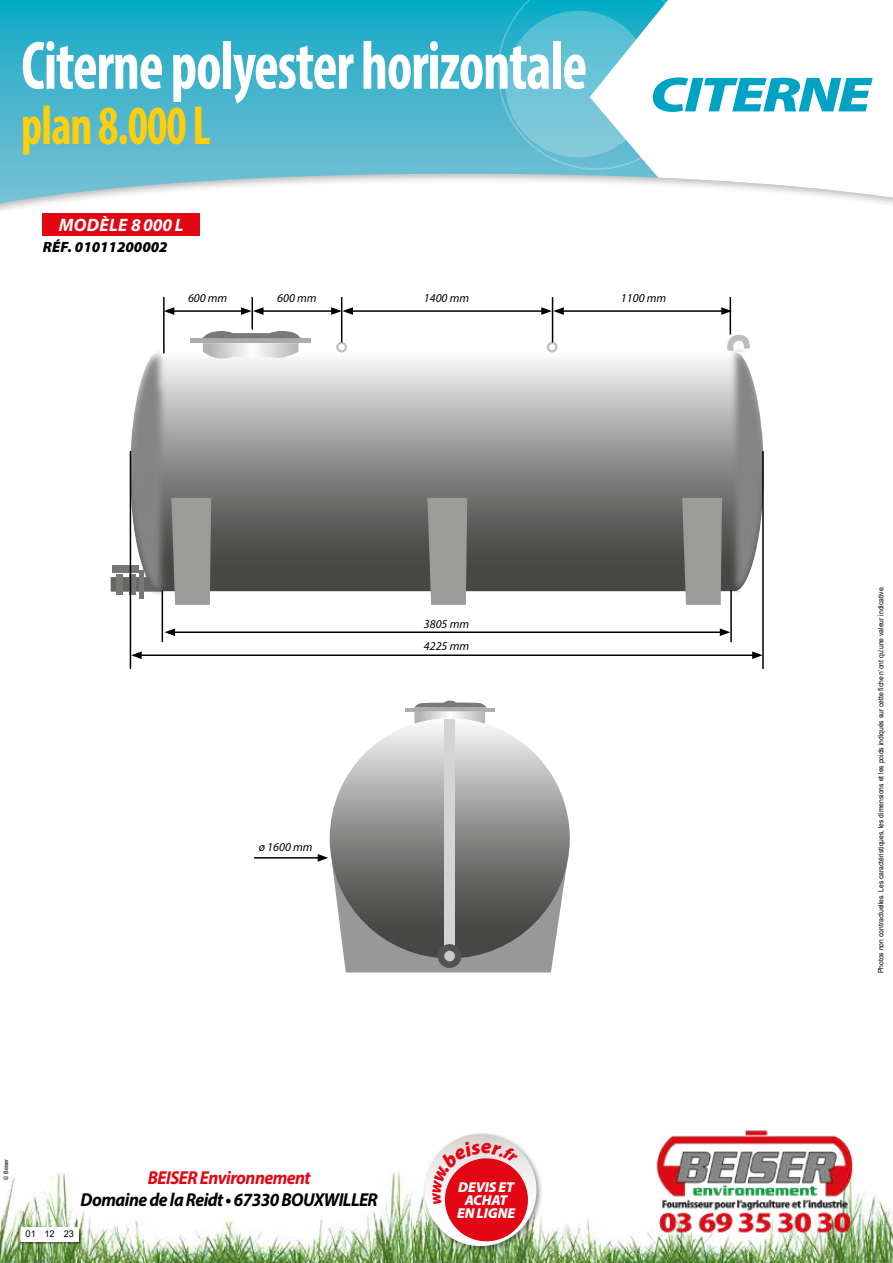
<style>
.page{position:relative;width:893px;height:1263px;background:#fff}
.page>*{position:absolute;margin:0;border:0;box-sizing:border-box;transform-origin:0 0}
.t1{font:700 condensed 69px "Myriad Pro";letter-spacing:-.02em;color:#fff;scale:.86 1}
.t2{font:700 condensed 55.5px "Myriad Pro";letter-spacing:-.02em;color:#ffcf0c;scale:.86 1}
.t3{font:italic 900 49.65px "Myriad Pro";letter-spacing:-.04em;color:#00a4c2;scale:1.25 1}
.t4{font:italic 700 18.75px "Myriad Pro";letter-spacing:-.03em;color:#000;scale:.94 1}
.t5{font:italic 700 18.75px "Myriad Pro";letter-spacing:-.03em;color:#e30613;scale:.94 1}
.t6{font:italic 700 18px "Myriad Pro";letter-spacing:.02em;color:#fff}
.t7{font:italic 900 15px "Myriad Pro";color:#000}
.t8{font:italic 900 14.4px/13.2px "Myriad Pro";letter-spacing:-.01em;color:#fff;text-align:center}
.t9{font:italic 12px/22.5px "Myriad Pro";color:#000}
.t10{font:9.3px "Arial";color:#000}
.t11{font:7.5px "Arial";color:#000;scale:.9 1}
.t12{font:6px "Arial";color:#000;scale:.9 1}
</style>
<div class="page">
<img style="left:0;top:1171px;width:893px;height:92px">
<div style="left:21px;top:1227px;width:61px;height:18px;background:#000;opacity:.5"></div>
<div style="left:21px;top:1227px;width:58px;height:15px;background:#fff"></div>
<div style="left:422px;top:1131px;width:121px;height:121px;background:#000;opacity:.4"></div>
<svg style="left:424px;top:1134px;width:112px;height:112px"></svg>
<div style="left:445px;top:1158px;width:83px;height:83px;background:#e30613;border-radius:50%"></div>
<img style="left:646px;top:1130px;width:216px;height:110px">
<svg style="left:0;top:0;width:590px;height:203px;background:#57bbd1"></svg>
<svg style="left:590px;top:180px;width:303px;height:23px"></svg>
<svg style="left:486px;top:0;width:217px;height:181px"></svg>
<div style="left:43px;top:213px;width:157px;height:23px;background:#e30613"></div>
<hr style="left:405px;top:708px;width:90px;height:3px;background:#acacac">
<svg style="left:414px;top:711px;width:71px;height:12px"></svg>
<svg style="left:414px;top:702px;width:73px;height:6px"></svg>
<svg style="left:330px;top:718px;width:240px;height:240px;background:#acacac"></svg>
<div style="left:444px;top:719px;width:11px;height:237px;background:#d4d4d4"></div>
<div style="left:444px;top:700px;width:12px;height:7px;background:#797979;border-radius:50%"></div>
<hr style="left:254px;top:857px;width:66px;height:2px;background:#000">
<svg style="left:318px;top:854px;width:249px;height:118px;background:#80807f"></svg>
<svg style="left:229px;top:351px;width:439px;height:240px;background:#8f8f8e"></svg>
<img style="left:668px;top:325px;width:64px;height:267px">
<img style="left:116px;top:338px;width:113px;height:277px">
<svg style="left:171px;top:498px;width:40px;height:107px;background:#989897"></svg>
<svg style="left:427px;top:498px;width:40px;height:107px;background:#989897"></svg>
<div style="left:191px;top:338px;width:120px;height:5px;background:#acacac"></div>
<svg style="left:203px;top:331px;width:97px;height:27px"></svg>
<div style="left:336px;top:342px;width:11px;height:10px;border:2px solid #bebebe;border-radius:50%"></div>
<div style="left:547px;top:342px;width:11px;height:10px;border:2px solid #bebebe;border-radius:50%"></div>
<svg style="left:682px;top:332px;width:82px;height:273px"></svg>
<svg style="left:110px;top:352px;width:52px;height:240px"></svg>
<div style="left:112px;top:566px;width:27px;height:7px;background:#777776"></div>
<hr style="left:140px;top:570px;width:4px;height:28px;background:#777776">
<svg style="left:129px;top:574px;width:6px;height:20px"></svg>
<div style="left:116px;top:574px;width:6px;height:20px;background:#777776"></div>
<hr style="left:139px;top:654px;width:615px;height:2px;background:#000">
<svg style="left:131px;top:651px;width:11px;height:8px"></svg>
<svg style="left:752px;top:651px;width:10px;height:8px"></svg>
<hr style="left:173px;top:631px;width:549px;height:2px;background:#000">
<svg style="left:165px;top:628px;width:10px;height:8px"></svg>
<svg style="left:720px;top:628px;width:10px;height:8px"></svg>
<hr style="left:172px;top:310px;width:71px;height:2px;background:#000">
<svg style="left:165px;top:307px;width:9px;height:8px"></svg>
<hr style="left:261px;top:310px;width:72px;height:2px;background:#000">
<svg style="left:241px;top:307px;width:23px;height:8px"></svg>
<hr style="left:351px;top:310px;width:193px;height:2px;background:#000">
<svg style="left:331px;top:307px;width:22px;height:8px"></svg>
<hr style="left:561px;top:310px;width:163px;height:2px;background:#000">
<svg style="left:541px;top:307px;width:23px;height:8px"></svg>
<svg style="left:721px;top:307px;width:11px;height:8px"></svg>
<hr style="left:762px;top:451px;width:2px;height:218px;background:#000">
<hr style="left:730px;top:590px;width:2px;height:52px;background:#000">
<hr style="left:730px;top:297px;width:1px;height:37px;background:#000">
<hr style="left:162px;top:590px;width:1px;height:52px;background:#000">
<hr style="left:163px;top:297px;width:2px;height:56px;background:#000">
<hr style="left:251px;top:297px;width:2px;height:33px;background:#000">
<hr style="left:341px;top:297px;width:1px;height:45px;background:#000">
<hr style="left:552px;top:297px;width:1px;height:45px;background:#000">
<hr style="left:130px;top:451px;width:1px;height:218px;background:#000">
<svg style="left:432px;top:1141px;width:86px;height:63px"></svg>
<h1 class="t1" style="left:21px;top:23px;width:660px">Citerne polyester horizontale</h1>
<h2 class="t2" style="left:21px;top:91px;width:222px">plan 8.000 L</h2>
<h3 class="t6" style="left:59px;top:213px;width:126px">MODÈLE 8000L</h3>
<h3 class="t7" style="left:43px;top:238px;width:126px">RÉF. 01011200002</h3>
<h3 class="t3" style="left:650px;top:67px;width:179px">CITERNE</h3>
<h3 class="t9" style="left:188px;top:287px;width:41px">600 mm</h3>
<h3 class="t9" style="left:277px;top:287px;width:41px">600 mm</h3>
<h3 class="t9" style="left:424px;top:287px;width:47px">1400 mm</h3>
<h3 class="t9" style="left:621px;top:287px;width:47px">1100 mm</h3>
<h3 class="t9" style="left:259px;top:836px;width:55px">ø 1600 mm</h3>
<h3 class="t9" style="left:424px;top:612px;width:47px">3805 mm<br>4225 mm</h3>
<p class="t12" style="left:2px;top:1179px;width:25px;rotate:-90deg">© Beiser</p>
<h3 class="t5" style="left:148px;top:1165px;width:175px">BEISER Environnement</h3>
<h3 class="t4" style="left:81px;top:1188px;width:318px">Domaine de la Reidt • 67330 BOUXWILLER</h3>
<p class="t10" style="left:26px;top:1227px;width:50px">01 12 23</p>
<h3 class="t8" style="left:457px;top:1180px;width:59px">DEVIS ET<br>ACHAT<br>EN LIGNE</h3>
<p class="t11" style="left:876px;top:973px;width:432px;rotate:-90deg">Photos non contractuelles. Les caractéristiques, les dimensions et les poids indiqués sur cette fiche n’ont qu’une valeur indicative.</p>
</div>
